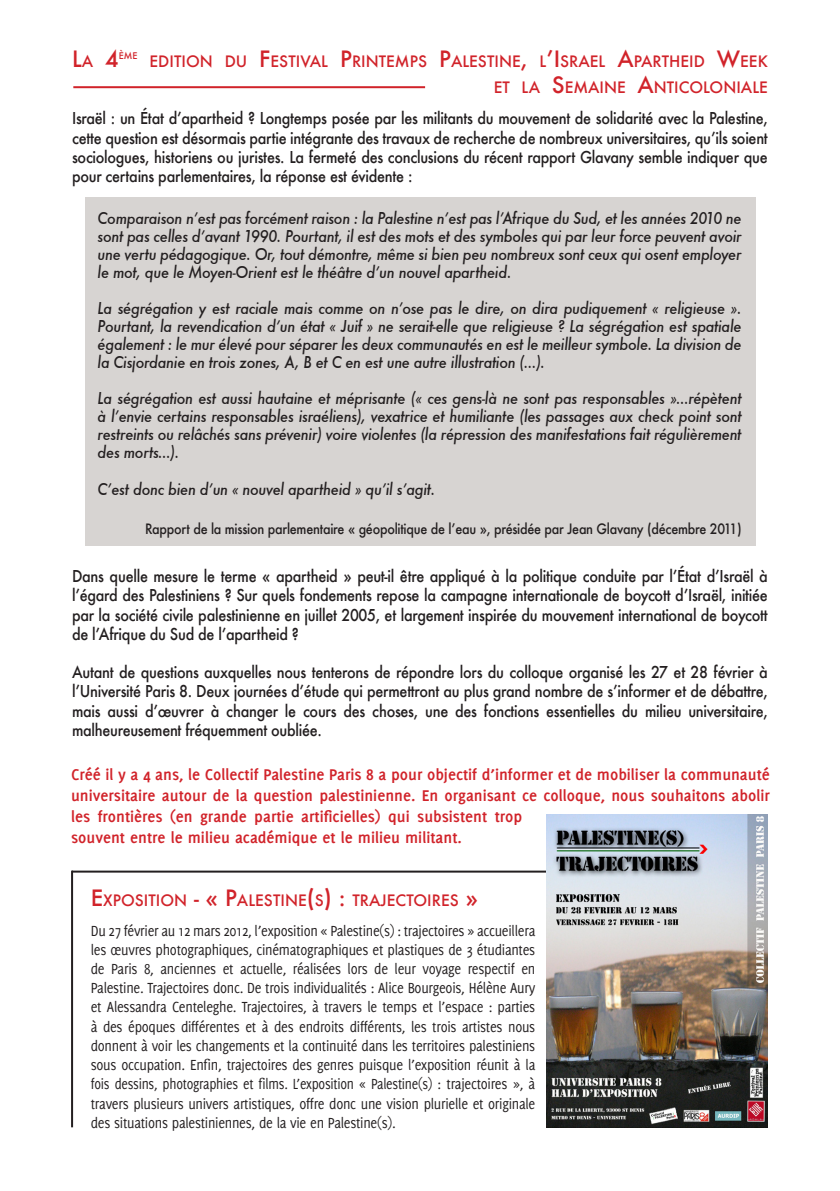
<style>
.page{position:relative;width:840px;height:1191px;background:#fff}
.page>*{position:absolute;margin:0;border:0;box-sizing:border-box;transform-origin:0 0}
.t1{font:500 22px "Futura";color:#d1232a}
.t2{font:700 17px/21px "Delicious";color:#d1232a}
.t3{font:500 16px/19.2px "Futura";letter-spacing:-.02em;color:#231f20;text-align:justify;scale:.9 1}
.t4{font:italic 500 16px/18px "Futura";letter-spacing:-.02em;color:#231f20;text-align:justify;scale:.9 1}
.t5{font:16px/19.2px "Delicious";letter-spacing:-.02em;color:#231f20;text-align:justify;scale:.9 1}
.t6{font:500 15.4px "Futura";color:#d1232a}
.t7{font:500 14px "Futura";letter-spacing:-.02em;color:#231f20;scale:.9 1}
.t8{font:500 9px "Futura";color:#d1232a}
.s1{font-size:15.4px}
.s2{font-size:22px}
</style>
<div class="page">
<div style="left:85px;top:197px;width:670px;height:349px;background:#d7d4d2"></div>
<hr style="left:72px;top:870px;width:484px;height:2px;background:#231f20">
<hr style="left:71px;top:870px;width:2px;height:257px;background:#231f20">
<hr style="left:73px;top:86px;width:352px;height:2px;background:#d1232a">
<img style="left:546px;top:814px;width:221px;height:313px">
<p class="t1" style="left:72px;top:43px;width:48px">L<span class="s1">A</span> 4</p>
<p class="t8" style="left:119px;top:50px;width:20px">ÈME</p>
<p class="t6" style="left:149px;top:50px;width:619px">EDITION DU <span class="s2">F</span>ESTIVAL <span class="s2">P</span>RINTEMPS <span class="s2">P</span>ALESTINE<span class="s2">,</span> L<span class="s2">’I</span> SRAEL <span class="s2">A</span>PARTHEID <span class="s2">W</span>EEK</p>
<p class="t6" style="left:493px;top:77px;width:275px">ET LA <span class="s2">S</span>EMAI NE <span class="s2">A</span>NTI COLONIALE</p>
<p class="t3" style="left:72px;top:109px;width:774px">Israël : un État d’apartheid ? Longtemps posée par les militants du mouvement de solidarité avec la Palestine, cette question est désormais partie intégrante des travaux de recherche de nombreux universitaires, qu’ils soient sociologues, historiens ou juristes. La fermeté des conclusions du récent rapport Glavany semble indiquer que pour certains parlementaires, la réponse est évidente :</p>
<p class="t4" style="left:98px;top:209px;width:716px">Comparaison n’est pas forcément raison : la Palestine n’est pas l’Afrique du Sud, et les années 2010 ne sont pas celles d’avant 1990. Pourtant, il est des mots et des symboles qui par leur force peuvent avoir une vertu pédagogique. Or, tout démontre, même si bien peu nombreux sont ceux qui osent employer le mot, que le Moyen-Orient est le théâtre d’un nouvel apartheid.</p>
<p class="t4" style="left:98px;top:299px;width:716px">La ségrégation y est raciale mais comme on n’ose pas le dire, on dira pudiquement « religieuse ».<br>Pourtant, la revendication d’un état « Juif » ne serait-elle que religieuse ? La ségrégation est spatiale également : le mur élevé pour séparer les deux communautés en est le meilleur symbole. La division de la Cisjordanie en trois zones, A, B et C en est une autre illustration (…).</p>
<p class="t4" style="left:98px;top:389px;width:716px">La ségrégation est aussi hautaine et méprisante (« ces gens-là ne sont pas responsables »…répètent à l’envie certains responsables israéliens), vexatrice et humiliante (les passages aux check point sont restreints ou relâchés sans prévenir) voire violentes (la répression des manifestations fait régulièrement des morts…).</p>
<p class="t4" style="left:98px;top:480px;width:376px">C’est donc bien d’un « nouvel apartheid » qu’il s’agit.</p>
<p class="t7" style="left:145px;top:519px;width:664px">Rapport de la mission parlementaire « géopolitique de l’eau », présidée par Jean Glavany (décembre 2011)</p>
<p class="t3" style="left:72px;top:566px;width:774px">Dans quelle mesure le terme « apartheid » peut-il être appliqué à la politique conduite par l’État d’Israël à l’égard des Palestiniens ? Sur quels fondements repose la campagne internationale de boycott d’Israël, initiée par la société civile palestinienne en juillet 2005, et largement inspirée du mouvement international de boycott de l’Afrique du Sud de l’apartheid ?</p>
<p class="t3" style="left:72px;top:662px;width:774px">Autant de questions auxquelles nous tenterons de répondre lors du colloque organisé les 27 et 28 février à l’Université Paris 8. Deux journées d’étude qui permettront au plus grand nombre de s’informer et de débattre, mais aussi d’œuvrer à changer le cours des choses, une des fonctions essentielles du milieu universitaire, malheureusement fréquemment oubliée.</p>
<p class="t2" style="left:71px;top:763px;width:700px">Créé il y a 4 ans, le Collectif Palestine Paris 8 a pour objectif d’informer et de mobiliser la communauté universitaire autour de la question palestinienne. En organisant ce colloque, nous souhaitons abolir les frontières (en grande partie artificielles) qui subsistent trop<br>souvent entre le milieu académique et le milieu militant.</p>
<p class="t6" style="left:91px;top:889px;width:388px"><span class="s2">E</span>XPOSITI ON <span class="s2">- « P</span>ALESTI NE<span class="s2">(</span>S<span class="s2">) :</span> TRAJECTOI RES <span class="s2">»</span></p>
<p class="t5" style="left:91px;top:920px;width:495px">Du 27 février au 12 mars 2012, l’exposition « Palestine(s) : trajectoires » accueillera les œuvres photographiques, cinématographiques et plastiques de 3 étudiantes de Paris 8, anciennes et actuelle, réalisées lors de leur voyage respectif en Palestine. Trajectoires donc. De trois individualités : Alice Bourgeois, Hélène Aury et Alessandra Centeleghe. Trajectoires, à travers le temps et l’espace : parties à des époques différentes et à des endroits différents, les trois artistes nous donnent à voir les changements et la continuité dans les territoires palestiniens sous occupation. Enfin, trajectoires des genres puisque l’exposition réunit à la fois dessins, photographies et films. L’exposition « Palestine(s) : trajectoires », à travers plusieurs univers artistiques, offre donc une vision plurielle et originale des situations palestiniennes, de la vie en Palestine(s).</p>
</div>
